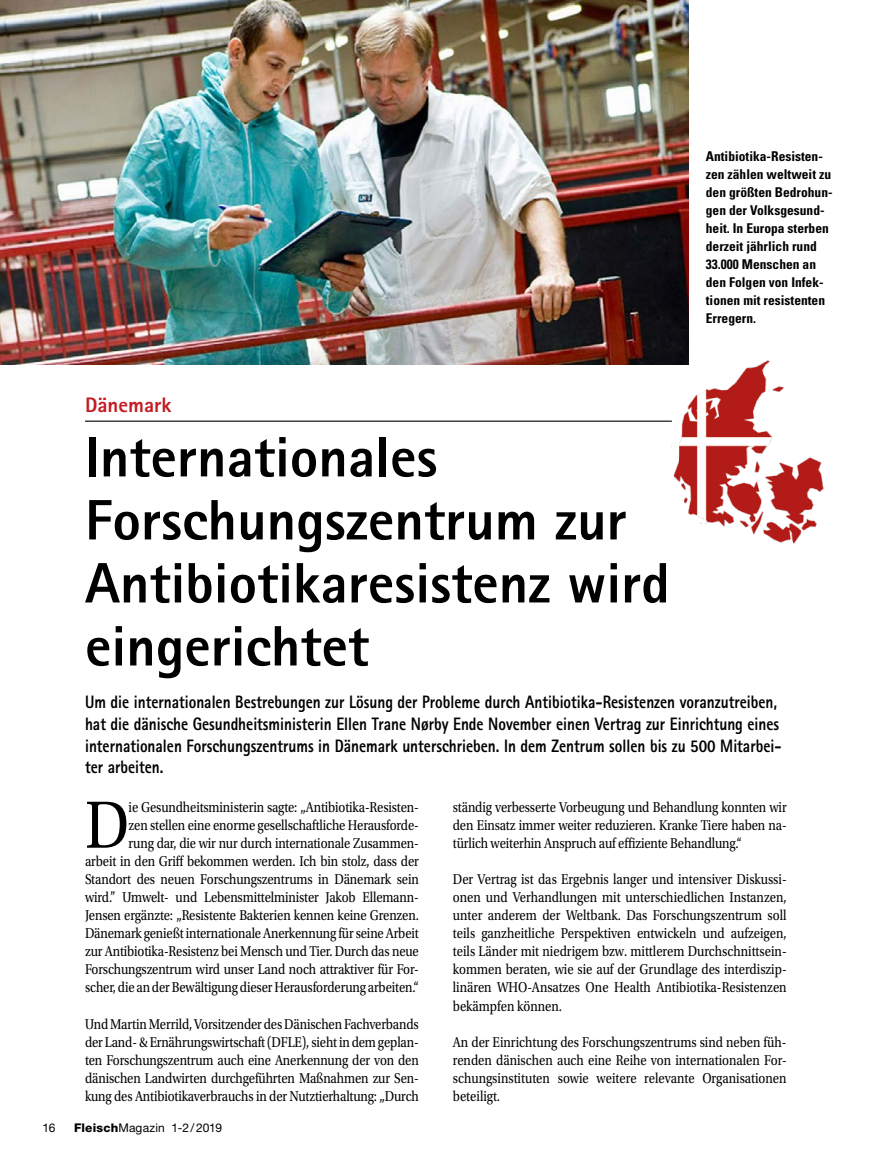
<style>
.page{position:relative;width:893px;height:1170px;background:#fff}
.page>*{position:absolute;margin:0;border:0;box-sizing:border-box;transform-origin:0 0}
.t1{font:70.35px "Utopia Std";color:#000;scale:.85 1}
.t2{font:800 57px/63px "AT Rotis Sans Serif";color:#000}
.t3{font:800 21px "AT Rotis Sans Serif";color:#c31c23}
.t4{font:800 18px/21.6px "AT Rotis Sans Serif";color:#000;scale:.85 1}
.t5{font:15px/18px "Utopia Std";letter-spacing:-.01em;color:#000;text-align:justify;scale:.85 1}
.t6{font:700 condensed 13.5px/18.1px "Univers LT Std";color:#000}
.t7{font:12px "Helvetica Neue LT Std";letter-spacing:.01em;color:#000}
.s1{font-weight:800}
</style>
<div class="page">
<hr style="left:85px;top:420px;width:587px;height:1px;background:#000">
<img style="left:672px;top:360px;width:152px;height:184px">
<img style="left:0;top:0;width:689px;height:364px">
<p class="t6" style="left:706px;top:147px;width:128px">Antibiotika-Resisten&shy;zen zählen weltweit zu den größten Bedrohun&shy;gen der Volksgesund&shy;heit. In Europa sterben derzeit jährlich rund<br>33.000 Menschen an den Folgen von Infek&shy;tionen mit resistenten<br>Erregern.</p>
<h3 class="t3" style="left:85px;top:391px;width:88px">Dänemark</h3>
<h2 class="t2" style="left:85px;top:425px;width:586px">Internationales<br>Forschungszentrum zur<br>Antibiotikaresistenz wird eingerichtet</h2>
<p class="t4" style="left:85px;top:691px;width:821px">Um die internationalen Bestrebungen zur Lösung der Probleme durch Antibiotika-Resistenzen voranzutreiben, hat die dänische Gesundheitsministerin Ellen Trane Nørby Ende November einen Vertrag zur Einrichtung eines internationalen Forschungszentrums in Dänemark unterschrieben. In dem Zentrum sollen bis zu 500 Mitarbei&shy;ter arbeiten.</p>
<h1 class="t1" style="left:85px;top:786px;width:53px">D</h1>
<p class="t5" style="left:85px;top:797px;width:394px;text-align:right">ie Gesundheitsministerin sagte: „Antibiotika-Resisten-<br>zen stellen eine enorme gesellschaftliche Herausforde-<br>rung dar, die wir nur durch internationale Zusammen-<br>arbeit in den Griff bekommen werden. Ich bin stolz, dass der Standort des neuen Forschungszentrums in Dänemark sein wird.” Umwelt- und Lebensmittelminister Jakob Ellemann-Jensen ergänzte: „Resistente Bakterien kennen keine Grenzen.<br>Dänemark genießt internationale Anerkennung für seine Arbeit zur Antibiotika-Resistenz bei Mensch und Tier. Durch das neue Forschungszentrum wird unser Land noch attraktiver für For&shy;scher, die an der Bewältigung dieser Herausforderung arbeiten.“</p>
<p class="t5" style="left:85px;top:1014px;width:394px">Und Martin Merrild, Vorsitzender des Dänischen Fachverbands der Land- &amp; Ernährungswirtschaft (DFLE), sieht in dem geplan&shy;ten Forschungszentrum auch eine Anerkennung der von den dänischen Landwirten durchgeführten Maßnahmen zur Sen&shy;kung des Antibiotikaverbrauchs in der Nutztierhaltung: „Durch</p>
<p class="t5" style="left:453px;top:798px;width:394px">ständig verbesserte Vorbeugung und Behandlung konnten wir den Einsatz immer weiter reduzieren. Kranke Tiere haben na&shy;türlich weiterhin Anspruch auf effiziente Behandlung.“</p>
<p class="t5" style="left:453px;top:870px;width:394px">Der Vertrag ist das Ergebnis langer und intensiver Diskussi&shy;onen und Verhandlungen mit unterschiedlichen Instanzen, unter anderem der Weltbank. Das Forschungszentrum soll teils ganzheitliche Perspektiven entwickeln und aufzeigen, teils Länder mit niedrigem bzw. mittlerem Durchschnittsein&shy;kommen beraten, wie sie auf der Grundlage des interdiszip&shy;linären WHO-Ansatzes One Health Antibiotika-Resistenzen bekämpfen können.</p>
<p class="t5" style="left:453px;top:1032px;width:394px">An der Einrichtung des Forschungszentrums sind neben füh&shy;renden dänischen auch eine Reihe von internationalen For&shy;schungsinstituten sowie weitere relevante Organisationen beteiligt.</p>
<p class="t7" style="left:43px;top:1120px;width:12px">16</p>
<p class="t7" style="left:74px;top:1120px;width:147px"><span class="s1">Fleisch</span>Magazin 1-2/2019</p>
</div>
